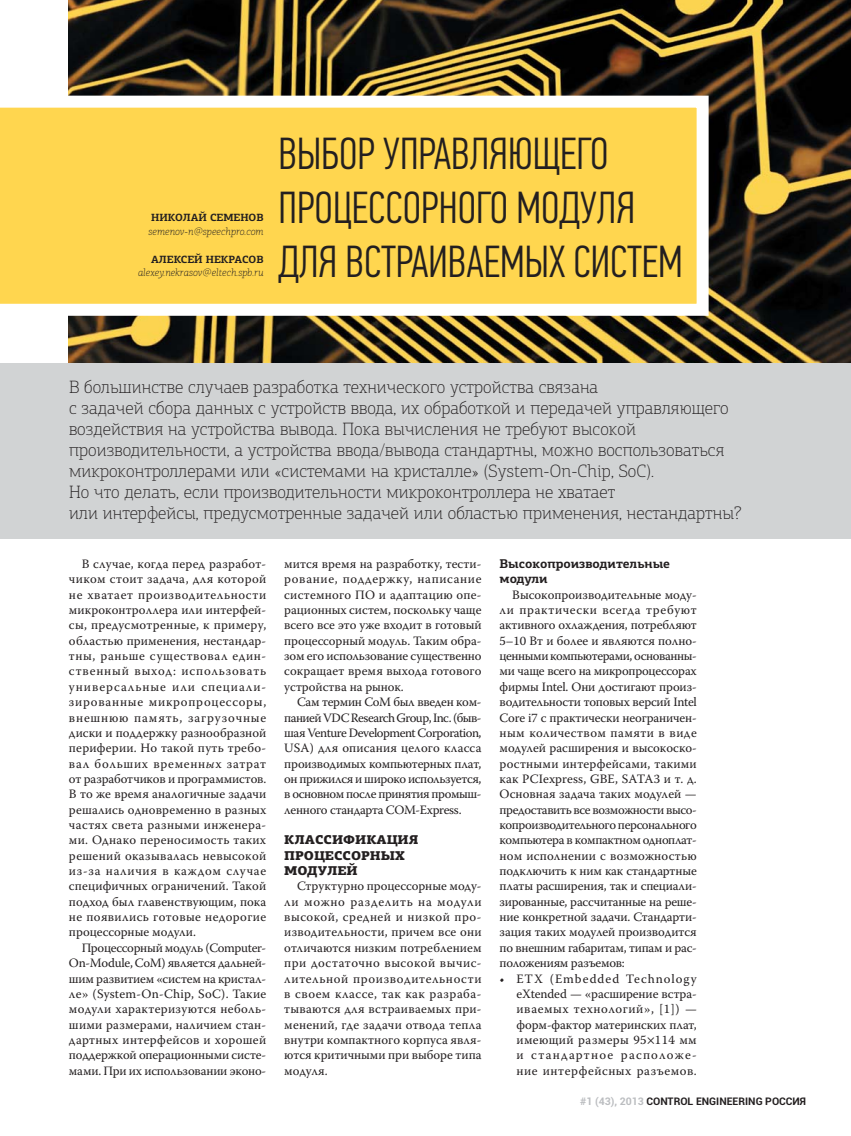
<style>
.page{position:relative;width:851px;height:1136px;background:#fff}
.page>*{position:absolute;margin:0;border:0;box-sizing:border-box;transform-origin:0 0}
.t1{font:300 45px/54px "PF Din Text Comp Pro";color:#231f20}
.t2{font:100 18px/21px "PF Agora Slab Pro";letter-spacing:.005em;color:#231f20}
.t3{font:12.75px/15.3px "Warnock Pro";letter-spacing:-.005em;color:#231f20;text-align:justify}
.t4{font:900 12.75px/15.3px "PF Agora Slab Pro";color:#231f20}
.t5{font:700 12.75px/15.3px "PF Agora Slab Pro";color:#231f20}
.t6{font:italic 100 10.5px "PF Agora Slab Pro";color:#231f20}
.t7{font:700 10.5px "Roboto";color:#231f20}
.t8{font:700 10.5px "PF Agora Slab Pro";color:#231f20}
.s1{font-style:italic}
.s2{font-family:"Myriad Pro"}
.s3{color:#bbbdc0}
</style>
<div class="page">
<img style="left:69px;top:0;width:781px;height:363px">
<svg style="left:0;top:90px;width:714px;height:232px;background:#f5d261"></svg>
<div style="left:0;top:363px;width:850px;height:175px;background:#d1d3d4"></div>
<p class="t8" style="left:151px;top:211px;width:114px">НИКОЛАЙ СЕМЕНОВ</p>
<p class="t6" style="left:149px;top:225px;width:116px">semenov-n@speechpro.com</p>
<p class="t8" style="left:151px;top:253px;width:114px">АЛЕКСЕЙ НЕКРАСОВ</p>
<p class="t6" style="left:138px;top:267px;width:127px">alexey.nekrasov@eltech.spb.ru</p>
<h1 class="t1" style="left:278px;top:130px;width:405px">ВЫБОР УПРАВЛЯЮЩЕГО<br>ПРОЦЕССОРНОГО МОДУЛЯ<br>ДЛЯ ВСТРАИВАЕМЫХ СИСТЕМ</h1>
<p class="t2" style="left:69px;top:376px;width:674px">В большинстве случаев разработка технического устройства связана<br>с задачей сбора данных с устройств ввода, их обработкой и передачей управляющего воздействия на устройства вывода. Пока вычисления не требуют высокой производительности, а устройства ввода/вывода стандартны, можно воспользоваться микроконтроллерами или «системами на кристалле» (System-On-Chip, SoC).<br>Но что делать, если производительности микроконтроллера не хватает<br>или интерфейсы, предусмотренные задачей или областью применения, нестандартны?</p>
<p class="t3" style="left:69px;top:557px;width:199px;text-indent:13px">В случае, когда перед разработ&shy;чиком стоит задача, для которой не хватает производительности микроконтроллера или интерфей&shy;сы, предусмотренные, к примеру, областью применения, нестандар&shy;тны, раньше существовал един&shy;ственный выход: использовать универсальные или специали&shy;зированные микропроцессоры, внешнюю память, загрузочные диски и поддержку разнообразной периферии. Но такой путь требо&shy;вал больших временн<span class="s1">ы</span>х затрат от разработчиков и программистов.<br>В то же время аналогичные задачи решались одновременно в разных частях света разными инженера&shy;ми. Однако переносимость таких решений оказывалась невысокой из-за наличия в каждом случае специфичных ограничений. Такой подход был главенствующим, пока не появились готовые недорогие процессорные модули.</p>
<p class="t3" style="left:69px;top:941px;width:199px;text-indent:13px">Процессорный модуль (Computer-On-Module, CoM) является дальней&shy;шим развитием «систем на кристал&shy;ле» (System-On-Chip, SoC). Такие модули характеризуются неболь&shy;шими размерами, наличием стан&shy;дартных интерфейсов и хорошей поддержкой операционными систе&shy;мами. При их использовании эконо-</p>
<p class="t3" style="left:284px;top:557px;width:199px">мится время на разработку, тести&shy;рование, поддержку, написание системного ПО и адаптацию опе&shy;рационных систем, поскольку чаще всего все это уже входит в готовый процессорный модуль. Таким обра&shy;зом его использование существенно сокращает время выхода готового устройства на рынок.</p>
<p class="t3" style="left:284px;top:695px;width:199px;text-indent:13px">Сам термин CoM был введен ком&shy;панией VDC Research Group, Inc. (быв&shy;шая Venture Development Corporation, USA) для описания целого класса производимых компьютерных плат, он прижился и широко используется, в основном после принятия промыш&shy;ленного стандарта COM-Express.</p>
<p class="t4" style="left:284px;top:832px;width:136px">КЛАССИФИКАЦИЯ<br>ПРОЦЕССОРНЫХ<br>МОДУЛЕЙ</p>
<p class="t3" style="left:284px;top:879px;width:199px;text-indent:13px">Структурно процессорные моду&shy;ли можно разделить на модули высокой, средней и низкой про&shy;изводительности, причем все они отличаются низким потреблением при достаточно высокой вычис&shy;лительной производительности в своем классе, так как разраба&shy;тываются для встраиваемых при&shy;менений, где задачи отвода тепла внутри компактного корпуса явля&shy;ются критичными при выборе типа модуля.</p>
<p class="t5" style="left:499px;top:556px;width:172px">Высокопроизводительные модули</p>
<p class="t3" style="left:499px;top:588px;width:199px;text-indent:13px">Высокопроизводительные моду&shy;ли практически всегда требуют активного охлаждения, потребляют 5–10 Вт и более и являются полно&shy;ценными компьютерами, основанны&shy;ми чаще всего на микропроцессорах фирмы Intel. Они достигают произ&shy;водительности топовых версий Intel Core i7 с практически неограничен&shy;ным количеством памяти в виде модулей расширения и высокоско&shy;ростными интерфейсами, такими как PCIexpress, GBE, SATA3 и т. д.<br>Основная задача таких модулей — предоставить все возможности высо&shy;копроизводительного персонального компьютера в компактном одноплат&shy;ном исполнении с возможностью подключить к ним как стандартные платы расширения, так и специали&shy;зированные, рассчитанные на реше&shy;ние конкретной задачи. Стандарти&shy;зация таких модулей производится по внешним габаритам, типам и рас&shy;положениям разъемов:</p>
<p class="t3" style="left:516px;top:971px;width:182px;text-indent:-17px">• ETX (Embedded Technology eXtended — «расширение встра&shy;иваемых технологий», [1]) — форм-фактор материнских плат, имеющий размеры 95<span class="s2">×</span>114 мм и стандартное расположе&shy;ние интерфейсных разъемов.</p>
<p class="t7" style="left:580px;top:1093px;width:227px"><span class="s3">#1 (43), 2013</span> CONTROL ENGINEERING РОССИЯ</p>
</div>
